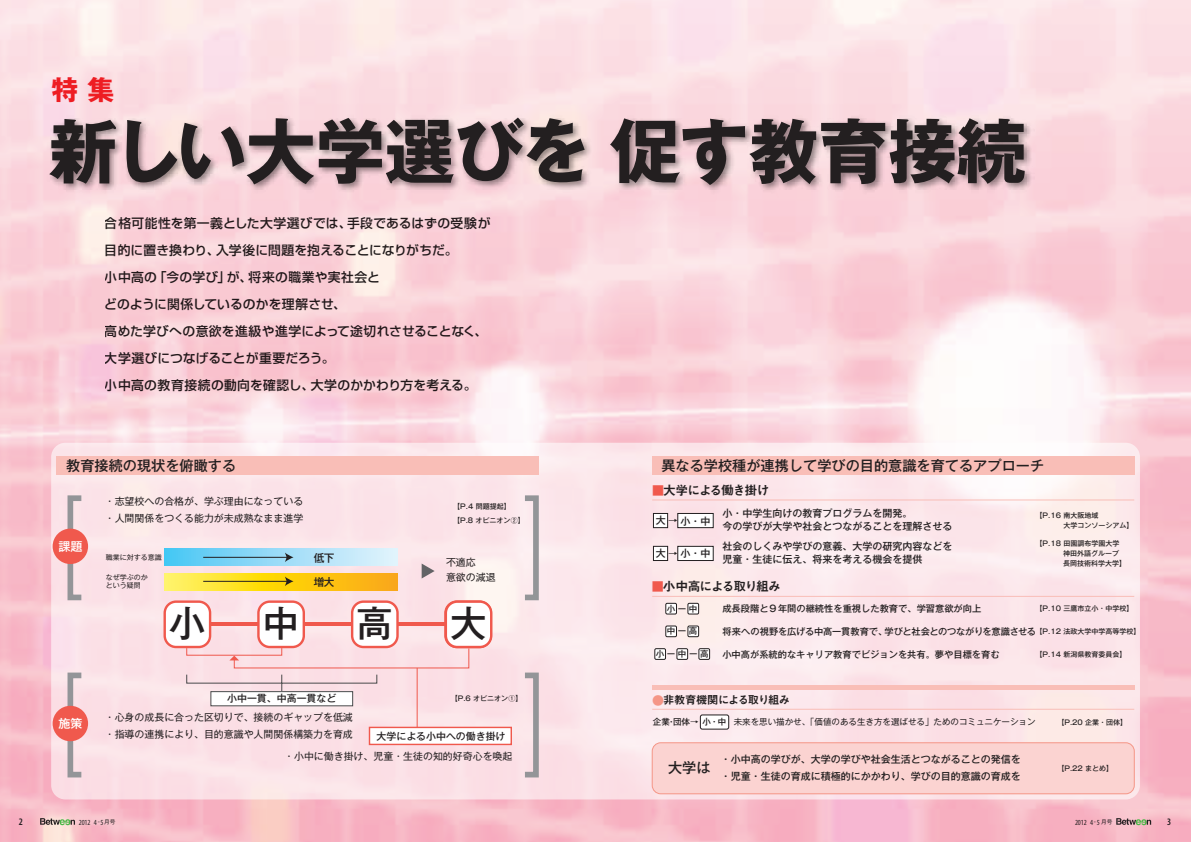
<style>
.page{position:relative;width:1191px;height:842px;background:#fff}
.page>*{position:absolute;margin:0;border:0;box-sizing:border-box;transform-origin:0 0}
.t1{font:700 70px "Gothic MB101 Pro";letter-spacing:-.01em;color:#231f20}
.t2{font:500 36px "Gothic MB101 Pro";color:#231f20}
.t3{font:700 27px "Gothic MB101 Pro";color:#ee1d23}
.t4{font:500 14.2px "Gothic MB101 Pro";color:#231f20}
.t5{font:500 12.8px/27px "Shin Go Pro";letter-spacing:.015em;color:#231f20}
.t6{font:12.8px "Midashi Go Pro MB31";letter-spacing:-.09em;color:#231f20}
.t7{font:500 12px "Gothic MB101 Pro";color:#fff}
.t8{font:11.3px "Midashi Go Pro MB31";letter-spacing:-.055em;color:#231f20}
.t9{font:500 10.6px "Gothic MB101 Pro";color:#231f20}
.t10{font:500 10px/13px "Gothic MB101 Pro";color:#231f20}
.t11{font:600 condensed 10px "Myriad Pro";color:#231f20}
.t12{font:9.9px/17.4px "Gothic MB101 Pro";color:#231f20}
.t13{font:500 9.9px "Gothic MB101 Pro";color:#231f20}
.t14{font:600 condensed 9.9px "Myriad Pro";color:#231f20}
.t15{font:500 9.2px "Gothic MB101 Pro";color:#231f20}
.t16{font:500 9.2px "Gothic MB101 Pro";letter-spacing:-.02em;color:#231f20}
.t17{font:8.5px "Gothic MB101 Pro";color:#231f20}
.t18{font:500 8.5px "Gothic MB101 Pro";letter-spacing:.3em;color:#231f20}
.t19{font:condensed 7.8px "Myriad Pro";color:#231f20}
.t20{font:500 7px/10px "Gothic MB101 Pro";color:#231f20}
.t21{font:7px/8px "Gothic MB101 Pro";color:#231f20}
.s1{font-size:12px;color:#f0594d}
.s2{font-size:9.5px}
.s3{font-size:12px;color:#f59687}
.s4{font-family:"Gothic MB101 Pro";font-stretch:normal;font-size:5.7px}
</style>
<div class="page">
<div style="left:51px;top:443px;width:1089px;height:356px;background:#fce5e9;border-radius:14px"></div>
<div style="left:652px;top:743px;width:482px;height:51px;background:#fbd3d1;border-radius:9px"></div>
<div style="left:651px;top:742px;width:483px;height:52px;border:1px solid #f59687;border-radius:9px"></div>
<img style="left:42px;top:111px;width:995px;height:93px">
<svg style="left:164px;top:573px;width:233px;height:17px;background:#fcd022"></svg>
<svg style="left:164px;top:548px;width:233px;height:17px;background:#98dbf7"></svg>
<hr style="left:203px;top:581px;width:84px;height:1px;background:#231f20">
<svg style="left:285px;top:577px;width:8px;height:9px"></svg>
<hr style="left:203px;top:557px;width:84px;height:1px;background:#231f20">
<svg style="left:285px;top:553px;width:8px;height:9px"></svg>
<div style="left:522px;top:495px;width:17px;height:105px;border:6px solid #939598"></div>
<div style="left:522px;top:672px;width:17px;height:105px;border:6px solid #939598"></div>
<div style="left:186px;top:648px;width:96px;height:8px;border:1px solid #f0594d"></div>
<svg style="left:229px;top:647px;width:241px;height:46px"></svg>
<div style="left:67px;top:495px;width:17px;height:105px;border:6px solid #939598"></div>
<div style="left:53px;top:529px;width:35px;height:35px;background:#f0594d;border-radius:50%"></div>
<div style="left:67px;top:672px;width:17px;height:105px;border:6px solid #939598"></div>
<div style="left:53px;top:706px;width:35px;height:35px;background:#f0594d;border-radius:50%"></div>
<div style="left:57px;top:456px;width:482px;height:19px;background:#f9beb7"></div>
<div style="left:652px;top:456px;width:482px;height:19px;background:#f9beb7"></div>
<hr style="left:652px;top:685px;width:482px;height:4px;background:#f9beb7">
<svg style="left:422px;top:563px;width:12px;height:15px"></svg>
<div style="left:700px;top:715px;width:28px;height:14px;background:#fff;border-radius:2px"></div>
<div style="left:700px;top:715px;width:29px;height:14px;border:1px solid #231f20;border-radius:2px"></div>
<div style="left:369px;top:727px;width:142px;height:17px;background:#fff"></div>
<div style="left:369px;top:727px;width:143px;height:18px;border:1px solid #f0594d"></div>
<div style="left:165px;top:602px;width:45px;height:45px;background:#fff;border-radius:11px"></div>
<div style="left:163px;top:600px;width:48px;height:48px;border:2px solid #f0594d;border-radius:11px"></div>
<div style="left:258px;top:602px;width:46px;height:45px;background:#fff;border-radius:11px"></div>
<div style="left:257px;top:600px;width:48px;height:48px;border:2px solid #f0594d;border-radius:11px"></div>
<div style="left:352px;top:602px;width:45px;height:45px;background:#fff;border-radius:11px"></div>
<div style="left:351px;top:600px;width:48px;height:48px;border:2px solid #f0594d;border-radius:11px"></div>
<div style="left:446px;top:602px;width:45px;height:45px;background:#fff;border-radius:11px"></div>
<div style="left:444px;top:600px;width:48px;height:48px;border:2px solid #f0594d;border-radius:11px"></div>
<hr style="left:210px;top:622px;width:48px;height:3px;background:#f0594d">
<hr style="left:304px;top:622px;width:48px;height:3px;background:#f0594d">
<hr style="left:398px;top:622px;width:47px;height:3px;background:#f0594d">
<div style="left:655px;top:649px;width:10px;height:10px;background:#fff"></div>
<div style="left:654px;top:648px;width:12px;height:12px;border:1px solid #231f20"></div>
<div style="left:677px;top:649px;width:10px;height:10px;background:#fff"></div>
<div style="left:676px;top:648px;width:12px;height:12px;border:1px solid #231f20"></div>
<div style="left:699px;top:649px;width:10px;height:10px;background:#fff"></div>
<div style="left:698px;top:648px;width:12px;height:12px;border:1px solid #231f20"></div>
<div style="left:666px;top:603px;width:10px;height:11px;background:#fff"></div>
<div style="left:665px;top:603px;width:12px;height:11px;border:1px solid #231f20"></div>
<div style="left:688px;top:603px;width:10px;height:11px;background:#fff"></div>
<div style="left:687px;top:603px;width:12px;height:11px;border:1px solid #231f20"></div>
<div style="left:666px;top:626px;width:10px;height:11px;background:#fff"></div>
<div style="left:665px;top:626px;width:12px;height:11px;border:1px solid #231f20"></div>
<div style="left:688px;top:626px;width:10px;height:11px;background:#fff"></div>
<div style="left:687px;top:626px;width:12px;height:11px;border:1px solid #231f20"></div>
<hr style="left:417px;top:668px;width:1px;height:59px;background:#f0594d">
<div style="left:211px;top:692px;width:142px;height:14px;background:#fff"></div>
<div style="left:210px;top:691px;width:143px;height:15px;border:1px solid #494a4b"></div>
<hr style="left:652px;top:596px;width:482px;height:1px;background:#f9beb7">
<hr style="left:652px;top:499px;width:482px;height:1px;background:#f9beb7">
<hr style="left:652px;top:709px;width:482px;height:1px;background:#f9beb7">
<svg style="left:1116px;top:818px;width:35px;height:7px"></svg>
<svg style="left:40px;top:818px;width:35px;height:7px"></svg>
<div style="left:678px;top:513px;width:35px;height:15px;background:#fff"></div>
<div style="left:677px;top:513px;width:36px;height:15px;border:1px solid #231f20"></div>
<div style="left:653px;top:513px;width:14px;height:15px;background:#fff"></div>
<div style="left:653px;top:513px;width:15px;height:15px;border:1px solid #231f20"></div>
<div style="left:678px;top:546px;width:35px;height:14px;background:#fff"></div>
<div style="left:677px;top:546px;width:36px;height:15px;border:1px solid #231f20"></div>
<div style="left:653px;top:546px;width:14px;height:14px;background:#fff"></div>
<div style="left:653px;top:546px;width:15px;height:15px;border:1px solid #231f20"></div>
<h3 class="t3" style="left:52px;top:68px;width:64px">特 集</h3>
<h1 class="t1" style="left:48px;top:93px;width:980px">新しい大学選びを 促す教育接続</h1>
<p class="t5" style="left:105px;top:208px;width:387px">合格可能性を第一義とした大学選びでは、手段であるはずの受験が目的に置き換わり、入学後に問題を抱えることになりがちだ。<br>小中高の「今の学び」が、将来の職業や実社会と<br>どのように関係しているのかを理解させ、<br>高めた学びへの意欲を進級や進学によって途切れさせることなく、大学選びにつなげることが重要だろう。<br>小中高の教育接続の動向を確認し、大学のかかわり方を考える。</p>
<p class="t4" style="left:66px;top:454px;width:172px">教育接続の現状を俯瞰する</p>
<p class="t4" style="left:661px;top:454px;width:384px">異なる学校種が連携して学びの目的意識を育てるアプローチ</p>
<p class="t7" style="left:58px;top:537px;width:26px">課題</p>
<p class="t7" style="left:58px;top:714px;width:26px">施策</p>
<p class="t12" style="left:105px;top:491px;width:200px">・志望校への合格が、学ぶ理由になっている・人間関係をつくる能力が未成熟なまま進学</p>
<p class="t21" style="left:106px;top:553px;width:57px">職業に対する意識</p>
<p class="t9" style="left:314px;top:550px;width:22px">低下</p>
<p class="t21" style="left:106px;top:572px;width:43px">なぜ学ぶのかという疑問</p>
<p class="t9" style="left:314px;top:574px;width:22px">増大</p>
<p class="t20" style="left:453px;top:499px;width:73px;line-height:13.3px">【P.4 問題提起】【P.8 オピニオン②】</p>
<p class="t12" style="left:446px;top:553px;width:51px;line-height:15px">不適応<br>意欲の減退</p>
<h2 class="t2" style="left:169px;top:594px;width:37px">小</h2>
<h2 class="t2" style="left:263px;top:594px;width:37px">中</h2>
<h2 class="t2" style="left:356px;top:594px;width:37px">高</h2>
<h2 class="t2" style="left:450px;top:594px;width:37px">大</h2>
<p class="t13" style="left:227px;top:690px;width:111px">小中一貫、中高一貫など</p>
<p class="t20" style="left:451px;top:692px;width:73px">【P.6 オピニオン①】</p>
<p class="t12" style="left:105px;top:707px;width:250px">・心身の成長に合った区切りで、接続のギャップを低減・指導の連携により、目的意識や人間関係構築力を育成</p>
<p class="t13" style="left:376px;top:728px;width:130px">大学による小中への働き掛け</p>
<p class="t12" style="left:284px;top:746px;width:230px">・小中に働き掛け、児童・生徒の知的好奇心を喚起</p>
<p class="t6" style="left:652px;top:480px;width:119px"><span class="s1">■</span>大学による働き掛け</p>
<p class="t10" style="left:655px;top:513px;width:56px">大 <span class="s2">→</span> 小・中</p>
<p class="t10" style="left:655px;top:546px;width:56px">大 <span class="s2">→</span> 小・中</p>
<p class="t10" style="left:722px;top:506px;width:231px">小・中学生向けの教育プログラムを開発。<br>今の学びが大学や社会とつながることを理解させる</p>
<p class="t10" style="left:722px;top:539px;width:231px">社会のしくみや学びの意義、大学の研究内容などを児童・生徒に伝え、将来を考える機会を提供</p>
<p class="t20" style="left:1063px;top:509px;width:71px;text-indent:-28px">【P.16 南大阪地域<br>大学コンソーシアム】</p>
<p class="t20" style="left:1039px;top:537px;width:89px;text-indent:-4px">【P.18 田園調布学園大学　　　神田外語グループ　　　長岡技術科学大学】</p>
<p class="t6" style="left:651px;top:576px;width:131px"><span class="s1">■</span>小中高による取り組み</p>
<p class="t15" style="left:722px;top:601px;width:260px">成長段階と9年間の継続性を重視した教育で、学習意欲が向上</p>
<p class="t16" style="left:722px;top:624px;width:315px">将来への視野を広げる中高一貫教育で、学びと社会とのつながりを意識させる</p>
<p class="t15" style="left:722px;top:646px;width:279px">小中高が系統的なキャリア教育でビジョンを共有。夢や目標を育む</p>
<p class="t18" style="left:667px;top:601px;width:32px">小ー中</p>
<p class="t18" style="left:667px;top:624px;width:32px">中ー高</p>
<p class="t20" style="left:1035px;top:603px;width:99px">【P.10 三鷹市立小・中学校】</p>
<p class="t20" style="left:1035px;top:625px;width:106px">【P.12 法政大学中学高等学校】</p>
<p class="t20" style="left:1035px;top:648px;width:92px">【P.14 新潟県教育委員会】</p>
<p class="t18" style="left:656px;top:647px;width:54px">小ー中ー高</p>
<p class="t8" style="left:652px;top:691px;width:140px"><span class="s3">●</span>非教育機関による取り組み</p>
<p class="t17" style="left:733px;top:714px;width:303px">未来を思い描かせ、「価値のある生き方を選ばせる」ためのコミュニケーション</p>
<p class="t20" style="left:1057px;top:716px;width:71px">【P.20 企業・団体】</p>
<p class="t18" style="left:653px;top:715px;width:47px">企業・団体→</p>
<p class="t4" style="left:668px;top:756px;width:44px">大学は</p>
<p class="t10" style="left:720px;top:749px;width:301px;line-height:17.5px">・小中高の学びが、大学の学びや社会生活とつながることの発信を・児童・生徒の育成に積極的にかかわり、学びの目的意識の育成を</p>
<p class="t20" style="left:1057px;top:762px;width:57px">【P.22 まとめ】</p>
<p class="t11" style="left:19px;top:815px;width:6px">2</p>
<p class="t14" style="left:1167px;top:815px;width:6px">3</p>
<p class="t19" style="left:79px;top:817px;width:38px">2012 4-5<span class="s4">月号</span></p>
<p class="t19" style="left:1075px;top:817px;width:39px">2012 4-5 <span class="s4">月号</span></p>
</div>
